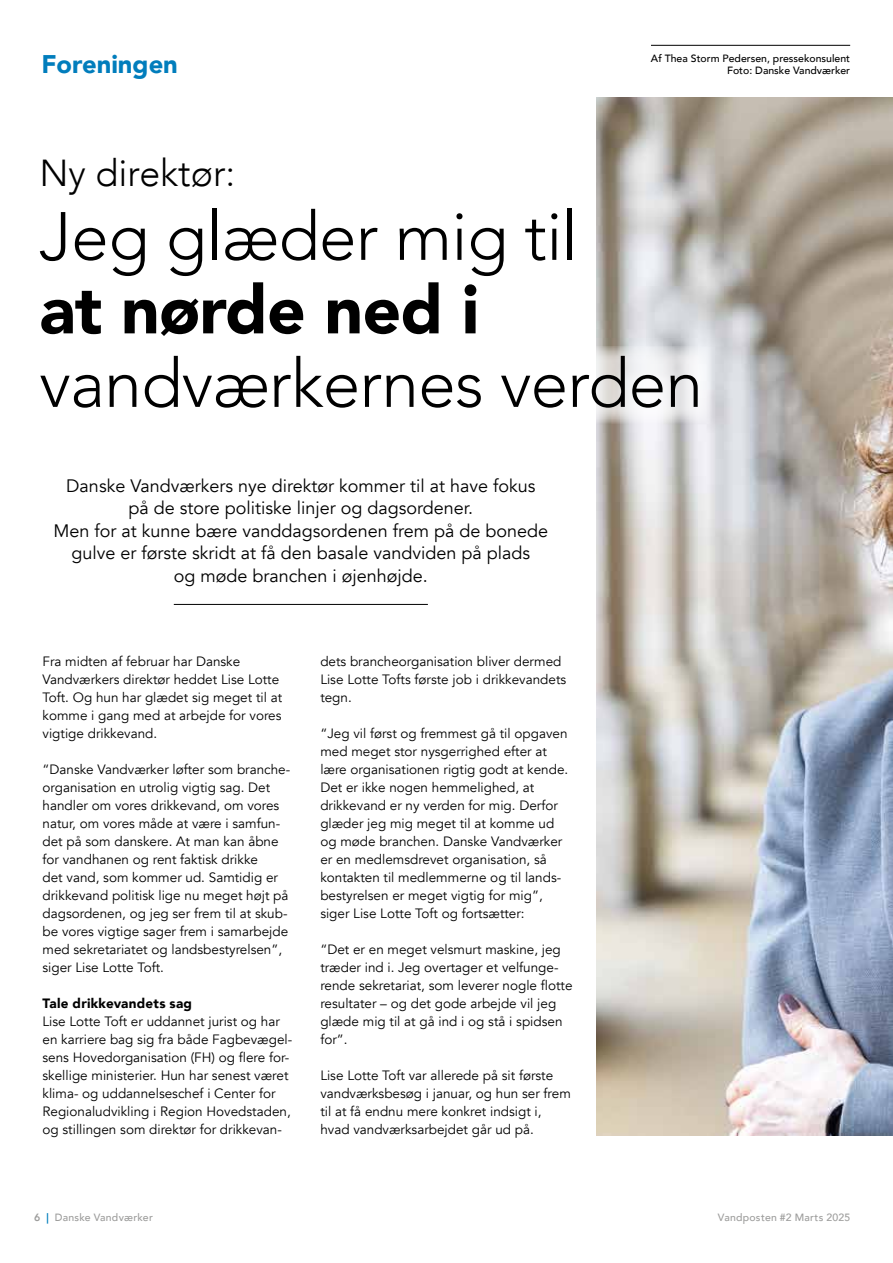
<style>
.page{position:relative;width:893px;height:1263px;background:#fff}
.page>*{position:absolute;margin:0;border:0;box-sizing:border-box;transform-origin:0 0}
.t1{font:300 67.5px "Avenir";letter-spacing:-.01em;color:#000}
.t2{font:900 67.5px "Avenir";letter-spacing:-.01em;color:#000}
.t3{font:300 37.5px "Avenir";color:#000}
.t4{font:900 25.5px "Avenir";color:#017dbc}
.t5{font:18px/22.5px "Avenir";color:#000;text-align:center}
.t6{font:13.5px/18px "Avenir";color:#000}
.t7{font:900 13.5px "Avenir";letter-spacing:.015em;color:#000}
.t8{font:500 10.5px/12.6px "Avenir";color:#000;text-align:right}
.t9{font:500 10.5px "Avenir";letter-spacing:.025em;color:#9d9d9c}
.s1{font-weight:800}
.s2{font-weight:800;color:#017dbc}
</style>
<div class="page">
<img style="left:596px;top:98px;width:297px;height:1037px">
<div style="left:0;top:346px;width:711px;height:77px;background:#fff"></div>
<hr style="left:174px;top:604px;width:254px;height:1px;background:#000">
<hr style="left:651px;top:45px;width:199px;height:1px;background:#000">
<h3 class="t4" style="left:41px;top:43px;width:138px">Foreningen</h3>
<p class="t8" style="left:651px;top:51px;width:201px">Af Thea Storm Pedersen, pressekonsulent<br>Foto: Danske Vandværker</p>
<h2 class="t3" style="left:39px;top:151px;width:197px">Ny direktør:</h2>
<h1 class="t1" style="left:39px;top:197px;width:540px">Jeg glæder mig til</h1>
<h1 class="t2" style="left:39px;top:252px;width:441px">at nørde ned i</h1>
<h1 class="t1" style="left:39px;top:344px;width:665px">vandværkernes verden</h1>
<p class="t5" style="left:53px;top:475px;width:496px">Danske Vandværkers nye direktør kommer til at have fokus<br>på de store politiske linjer og dagsordener.<br>Men for at kunne bære vanddagsordenen frem på de bonede gulve er første skridt at få den basale vandviden på plads<br>og møde branchen i øjenhøjde.</p>
<p class="t6" style="left:43px;top:653px;width:241px">Fra midten af februar har Danske Vandværkers direktør heddet Lise Lotte Toft. Og hun har glædet sig meget til at komme i gang med at arbejde for vores vigtige drikkevand.</p>
<p class="t6" style="left:43px;top:761px;width:248px">“Danske Vandværker løfter som branche&shy;organisation en utrolig vigtig sag. Det handler om vores drikkevand, om vores natur, om vores måde at være i samfun&shy;det på som danskere. At man kan åbne for vandhanen og rent faktisk drikke<br>det vand, som kommer ud. Samtidig er drikkevand politisk lige nu meget højt på dagsordenen, og jeg ser frem til at skub&shy;be vores vigtige sager frem i samarbejde med sekretariatet og landsbestyrelsen”, siger Lise Lotte Toft.</p>
<p class="t7" style="left:43px;top:992px;width:151px">Tale drikkevandets sag</p>
<p class="t6" style="left:43px;top:1013px;width:251px">Lise Lotte Toft er uddannet jurist og har en karriere bag sig fra både Fagbevægel&shy;sens Hovedorganisation (FH) og flere for&shy;skellige ministerier. Hun har senest været klima- og uddannelseschef i Center for Regionaludvikling i Region Hovedstaden, og stillingen som direktør for drikkevan-</p>
<p class="t6" style="left:320px;top:653px;width:247px">dets brancheorganisation bliver dermed<br>Lise Lotte Tofts første job i drikkevandets tegn.</p>
<p class="t6" style="left:320px;top:725px;width:249px">“Jeg vil først og fremmest gå til opgaven med meget stor nysgerrighed efter at lære organisationen rigtig godt at kende.<br>Det er ikke nogen hemmelighed, at drikkevand er ny verden for mig. Derfor glæder jeg mig meget til at komme ud og møde branchen. Danske Vandværker er en medlemsdrevet organisation, så kontakten til medlemmerne og til lands&shy;bestyrelsen er meget vigtig for mig”, siger Lise Lotte Toft og fortsætter:</p>
<p class="t6" style="left:320px;top:940px;width:254px">“Det er en meget velsmurt maskine, jeg træder ind i. Jeg overtager et velfunge&shy;rende sekretariat, som leverer nogle flotte resultater – og det gode arbejde vil jeg glæde mig til at gå ind i og stå i spidsen for”.</p>
<p class="t6" style="left:320px;top:1066px;width:252px">Lise Lotte Toft var allerede på sit første vandværksbesøg i januar, og hun ser frem til at få endnu mere konkret indsigt i, hvad vandværksarbejdet går ud på.</p>
<p class="t9" style="left:34px;top:1208px;width:120px"><span class="s1">6</span> <span class="s2">|</span> Danske Vandværker</p>
<p class="t9" style="left:718px;top:1208px;width:134px">Vandposten #2 Marts 2025</p>
</div>
